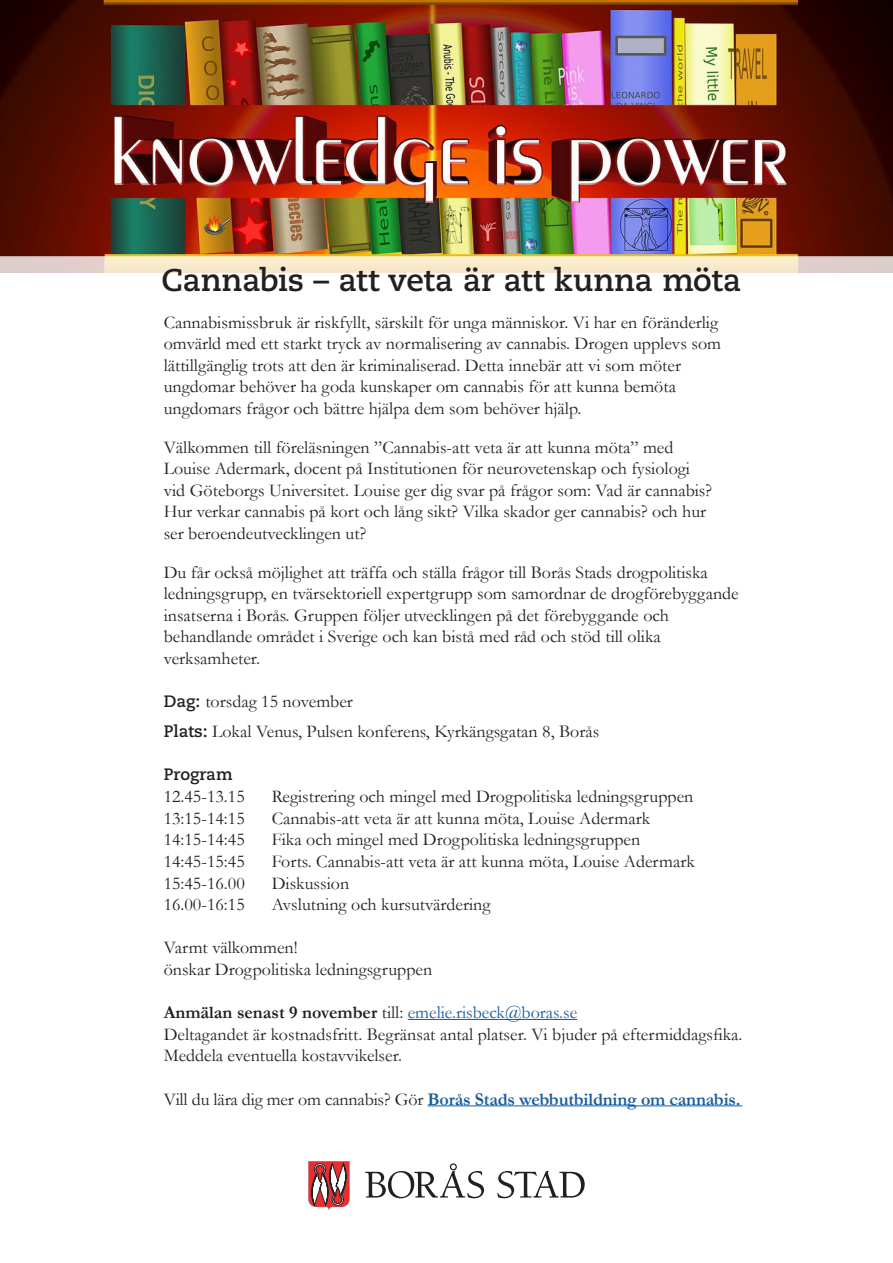
<style>
.page{position:relative;width:893px;height:1263px;background:#fff}
.page>*{position:absolute;margin:0;border:0;box-sizing:border-box;transform-origin:0 0}
.t1{font:700 31.35px "Caecilia LT Std";letter-spacing:-.01em;color:#231f20}
.t2{font:18px/21.6px "Garamond";color:#231f20}
.t3{font:700 18px "Garamond";letter-spacing:-.01em;color:#175d9e}
.t4{font:18px "Garamond";color:#175d9e}
.t5{font:700 16.5px "Caecilia LT Std";color:#231f20}
.s1{font-family:"Caecilia LT Std";font-weight:700;font-size:16.5px}
.s2{font-weight:700;color:#231f20}
.s3{color:#231f20}
.s4{font-weight:400;color:#231f20}
</style>
<div class="page">
<hr style="left:408px;top:1019px;width:169px;height:1px;background:#175d9e">
<hr style="left:428px;top:1105px;width:314px;height:1px;background:#175d9e">
<svg style="left:308px;top:1161px;width:42px;height:48px"></svg>
<svg style="left:365px;top:1163px;width:119px;height:35px"></svg>
<svg style="left:497px;top:1171px;width:88px;height:27px"></svg>
<img style="left:0;top:0;width:893px;height:193px">
<img style="left:0;top:193px;width:893px;height:63px">
<svg style="left:0;top:256px;width:893px;height:17px;background:#f2e3c9"></svg>
<p class="t1" style="left:162px;top:262px;width:581px">Cannabis – att veta är att kunna möta</p>
<p class="t2" style="left:164px;top:311px;width:559px">Cannabismissbruk är riskfyllt, särskilt för unga människor. Vi har en föränderlig omvärld med ett starkt tryck av normalisering av cannabis. Drogen upplevs som lättillgänglig trots att den är kriminaliserad. Detta innebär att vi som möter ungdomar behöver ha goda kunskaper om cannabis för att kunna bemöta ungdomars frågor och bättre hjälpa dem som behöver hjälp.</p>
<p class="t2" style="left:164px;top:436px;width:550px">Välkommen till föreläsningen ”Cannabis-att veta är att kunna möta” med Louise Adermark, docent på Institutionen för neurovetenskap och fysiologi vid Göteborgs Universitet. Louise ger dig svar på frågor som: Vad är cannabis?<br>Hur verkar cannabis på kort och lång sikt? Vilka skador ger cannabis? och hur ser beroendeutvecklingen ut?</p>
<p class="t2" style="left:164px;top:561px;width:576px">Du får också möjlighet att träffa och ställa frågor till Borås Stads drogpolitiska ledningsgrupp, en tvärsektoriell expertgrupp som samordnar de drogförebyggande insatserna i Borås. Gruppen följer utvecklingen på det förebyggande och behandlande området i Sverige och kan bistå med råd och stöd till olika verksamheter.</p>
<p class="t2" style="left:164px;top:690px;width:191px"><span class="s1">Dag:</span> torsdag 15 november</p>
<p class="t2" style="left:164px;top:720px;width:437px"><span class="s1">Plats:</span> Lokal Venus, Pulsen konferens, Kyrkängsgatan 8, Borås</p>
<p class="t5" style="left:164px;top:765px;width:70px">Program</p>
<p class="t2" style="left:164px;top:785px;width:83px">12.45-13.15</p>
<p class="t2" style="left:272px;top:785px;width:423px">Registrering och mingel med Drogpolitiska ledningsgruppen</p>
<p class="t2" style="left:164px;top:807px;width:83px">13:15-14:15</p>
<p class="t2" style="left:272px;top:807px;width:380px">Cannabis-att veta är att kunna möta, Louise Adermark</p>
<p class="t2" style="left:164px;top:828px;width:83px">14:15-14:45</p>
<p class="t2" style="left:272px;top:828px;width:370px">Fika och mingel med Drogpolitiska ledningsgruppen</p>
<p class="t2" style="left:164px;top:850px;width:83px">14:45-15:45</p>
<p class="t2" style="left:272px;top:850px;width:425px">Forts. Cannabis-att veta är att kunna möta, Louise Adermark</p>
<p class="t2" style="left:164px;top:871px;width:83px">15:45-16.00</p>
<p class="t2" style="left:272px;top:871px;width:79px">Diskussion</p>
<p class="t2" style="left:164px;top:893px;width:83px">16.00-16:15</p>
<p class="t2" style="left:272px;top:893px;width:220px">Avslutning och kursutvärdering</p>
<p class="t2" style="left:164px;top:936px;width:135px">Varmt välkommen!</p>
<p class="t2" style="left:164px;top:958px;width:270px">önskar Drogpolitiska ledningsgruppen</p>
<p class="t4" style="left:164px;top:1000px;width:415px"><span class="s2">Anmälan senast 9 november</span> <span class="s3">till:</span> emelie.risbeck@boras.se</p>
<p class="t2" style="left:164px;top:1023px;width:580px">Deltagandet är kostnadsfritt. Begränsat antal platser. Vi bjuder på eftermiddagsfika.<br>Meddela eventuella kostavvikelser.</p>
<p class="t3" style="left:164px;top:1086px;width:578px"><span class="s4">Vill du lära dig mer om cannabis? Gör</span> Borås Stads webbutbildning om cannabis.</p>
</div>
